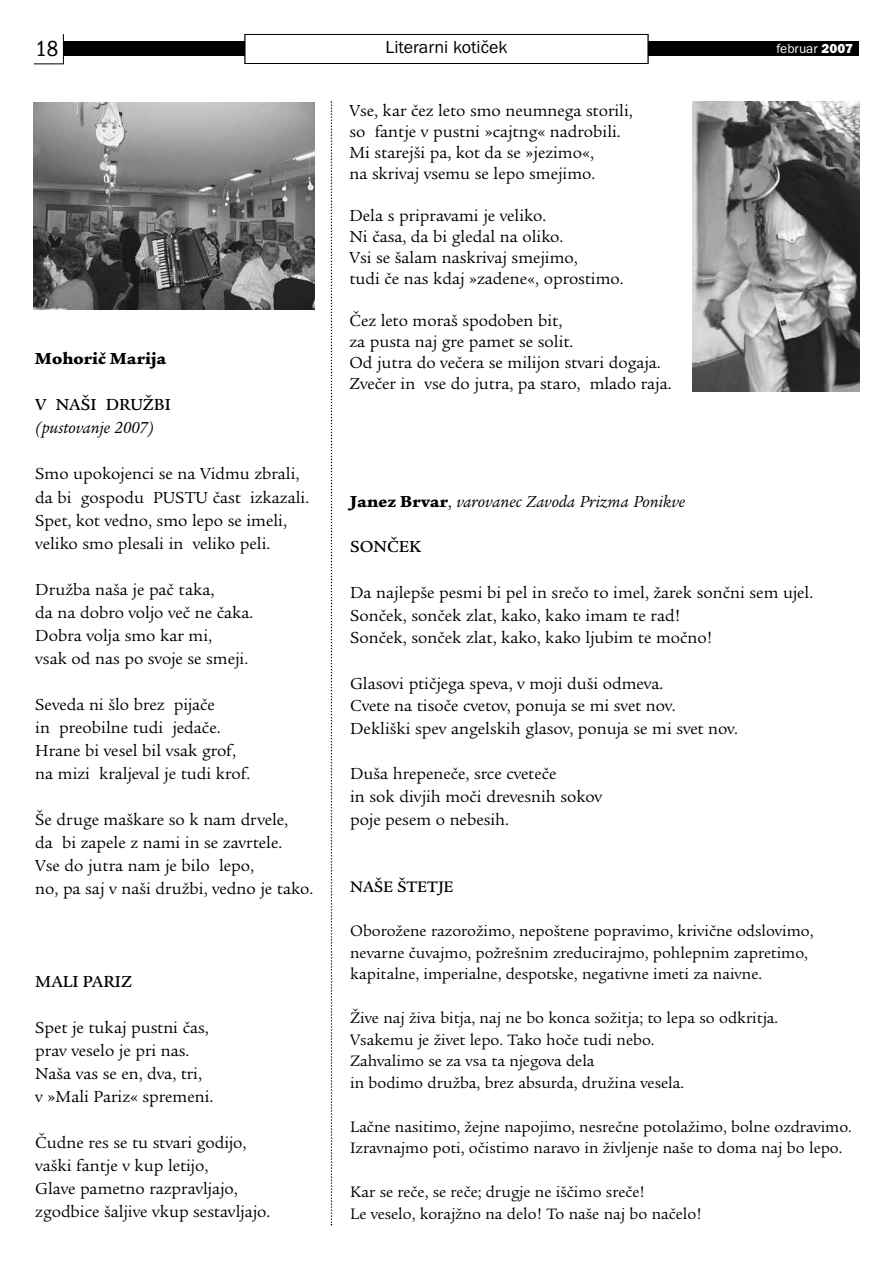
<style>
.page{position:relative;width:893px;height:1263px;background:#fff}
.page>*{position:absolute;margin:0;border:0;box-sizing:border-box;transform-origin:0 0}
.t1{font:condensed 22.5px "Franklin Got Itc TEE";color:#000}
.t2{font:18px "Franklin Got Itc TEE";color:#000}
.t3{font:16.5px/23.1px "Legacy Ser Itc TEE";color:#000}
.t4{font:italic 16.5px "Legacy Ser Itc TEE";color:#000}
.t5{font:500 16.5px "Legacy Ser Itc TEE";color:#000}
.t6{font:16.5px "Legacy Ser Itc TEE Ultr";color:#000}
.t7{font:15.75px/21.8px "Legacy Ser Itc TEE";color:#000}
.t8{font:500 15.75px "Legacy Ser Itc TEE";color:#000}
.t9{font:13.5px "Franklin Got Itc TEE";color:#fff}
.s1{font-family:"Franklin Got Itc TEE Heav"}
.s2{font-family:"Legacy Ser Itc TEE Ultr";font-style:normal}
.s3{font-style:normal}
</style>
<div class="page">
<div style="left:63px;top:42px;width:796px;height:14px;background:#000"></div>
<svg style="left:33px;top:34px;width:31px;height:30px"></svg>
<div style="left:245px;top:35px;width:402px;height:28px;background:#fff"></div>
<div style="left:245px;top:34px;width:403px;height:30px;border:1px solid #000"></div>
<img style="left:34px;top:102px;width:281px;height:207px">
<img style="left:692px;top:102px;width:167px;height:289px">
<svg style="left:331px;top:101px;width:1px;height:1124px"></svg>
<h1 class="t1" style="left:35px;top:40px;width:24px">18</h1>
<p class="t2" style="left:385px;top:40px;width:123px">Literarni kotiček</p>
<p class="t9" style="left:776px;top:43px;width:78px">februar <span class="s1">2007</span></p>
<p class="t6" style="left:35px;top:352px;width:133px">Mohorič Marija</p>
<p class="t5" style="left:35px;top:397px;width:137px">V NAŠI DRUŽBI</p>
<p class="t4" style="left:35px;top:420px;width:120px">(pustovanje 2007)</p>
<p class="t3" style="left:35px;top:464px;width:275px">Smo upokojenci se na Vidmu zbrali, da bi gospodu PUSTU čast izkazali.<br>Spet, kot vedno, smo lepo se imeli, veliko smo plesali in veliko peli.</p>
<p class="t3" style="left:35px;top:580px;width:220px">Družba naša je pač taka,<br>da na dobro voljo več ne čaka.<br>Dobra volja smo kar mi,<br>vsak od nas po svoje se smeji.</p>
<p class="t3" style="left:35px;top:695px;width:216px">Seveda ni šlo brez pijače<br>in preobilne tudi jedače.<br>Hrane bi vesel bil vsak grof, na mizi kraljeval je tudi krof.</p>
<p class="t3" style="left:35px;top:810px;width:279px">Še druge maškare so k nam drvele,<br>da bi zapele z nami in se zavrtele.<br>Vse do jutra nam je bilo lepo,<br>no, pa saj v naši družbi, vedno je tako.</p>
<p class="t5" style="left:35px;top:974px;width:98px">MALI PARIZ</p>
<p class="t3" style="left:35px;top:1018px;width:179px">Spet je tukaj pustni čas, prav veselo je pri nas.<br>Naša vas se en, dva, tri, v »Mali Pariz« spremeni.</p>
<p class="t3" style="left:35px;top:1133px;width:236px">Čudne res se tu stvari godijo, vaški fantje v kup letijo,<br>Glave pametno razpravljajo, zgodbice šaljive vkup sestavljajo.</p>
<p class="t3" style="left:349px;top:102px;width:285px;line-height:21px">Vse, kar čez leto smo neumnega storili, so fantje v pustni »cajtng« nadrobili.<br>Mi starejši pa, kot da se »jezimo«,<br>na skrivaj vsemu se lepo smejimo.</p>
<p class="t3" style="left:349px;top:207px;width:276px;line-height:21px">Dela s pripravami je veliko.<br>Ni časa, da bi gledal na oliko.<br>Vsi se šalam naskrivaj smejimo,<br>tudi če nas kdaj »zadene«, oprostimo.</p>
<p class="t3" style="left:349px;top:312px;width:323px;line-height:21px">Čez leto moraš spodoben bit,<br>za pusta naj gre pamet se solit.<br>Od jutra do večera se milijon stvari dogaja.<br>Zvečer in vse do jutra, pa staro, mlado raja.</p>
<p class="t4" style="left:350px;top:494px;width:336px"><span class="s2">Janez Brvar</span><span class="s3">,</span> varovanec Zavoda Prizma Ponikve</p>
<p class="t5" style="left:350px;top:540px;width:72px">SONČEK</p>
<p class="t3" style="left:350px;top:583px;width:464px;line-height:22.6px">Da najlepše pesmi bi pel in srečo to imel, žarek sončni sem ujel.<br>Sonček, sonček zlat, kako, kako imam te rad!<br>Sonček, sonček zlat, kako, kako ljubim te močno!</p>
<p class="t3" style="left:350px;top:674px;width:389px;line-height:22.6px">Glasovi ptičjega speva, v moji duši odmeva.<br>Cvete na tisoče cvetov, ponuja se mi svet nov.<br>Dekliški spev angelskih glasov, ponuja se mi svet nov.</p>
<p class="t3" style="left:350px;top:765px;width:253px;line-height:22.6px">Duša hrepeneče, srce cveteče<br>in sok divjih moči drevesnih sokov poje pesem o nebesih.</p>
<p class="t8" style="left:350px;top:880px;width:105px">NAŠE ŠTETJE</p>
<p class="t7" style="left:350px;top:922px;width:464px">Oborožene razorožimo, nepoštene popravimo, krivične odslovimo, nevarne čuvajmo, požrešnim zreducirajmo, pohlepnim zapretimo, kapitalne, imperialne, despotske, negativne imeti za naivne.</p>
<p class="t7" style="left:350px;top:1009px;width:429px">Žive naj živa bitja, naj ne bo konca sožitja; to lepa so odkritja.<br>Vsakemu je živet lepo. Tako hoče tudi nebo.<br>Zahvalimo se za vsa ta njegova dela<br>in bodimo družba, brez absurda, družina vesela.</p>
<p class="t7" style="left:350px;top:1117px;width:503px">Lačne nasitimo, žejne napojimo, nesrečne potolažimo, bolne ozdravimo.<br>Izravnajmo poti, očistimo naravo in življenje naše to doma naj bo lepo.</p>
<p class="t7" style="left:350px;top:1183px;width:353px">Kar se reče, se reče; drugje ne iščimo sreče!<br>Le veselo, korajžno na delo! To naše naj bo načelo!</p>
</div>
